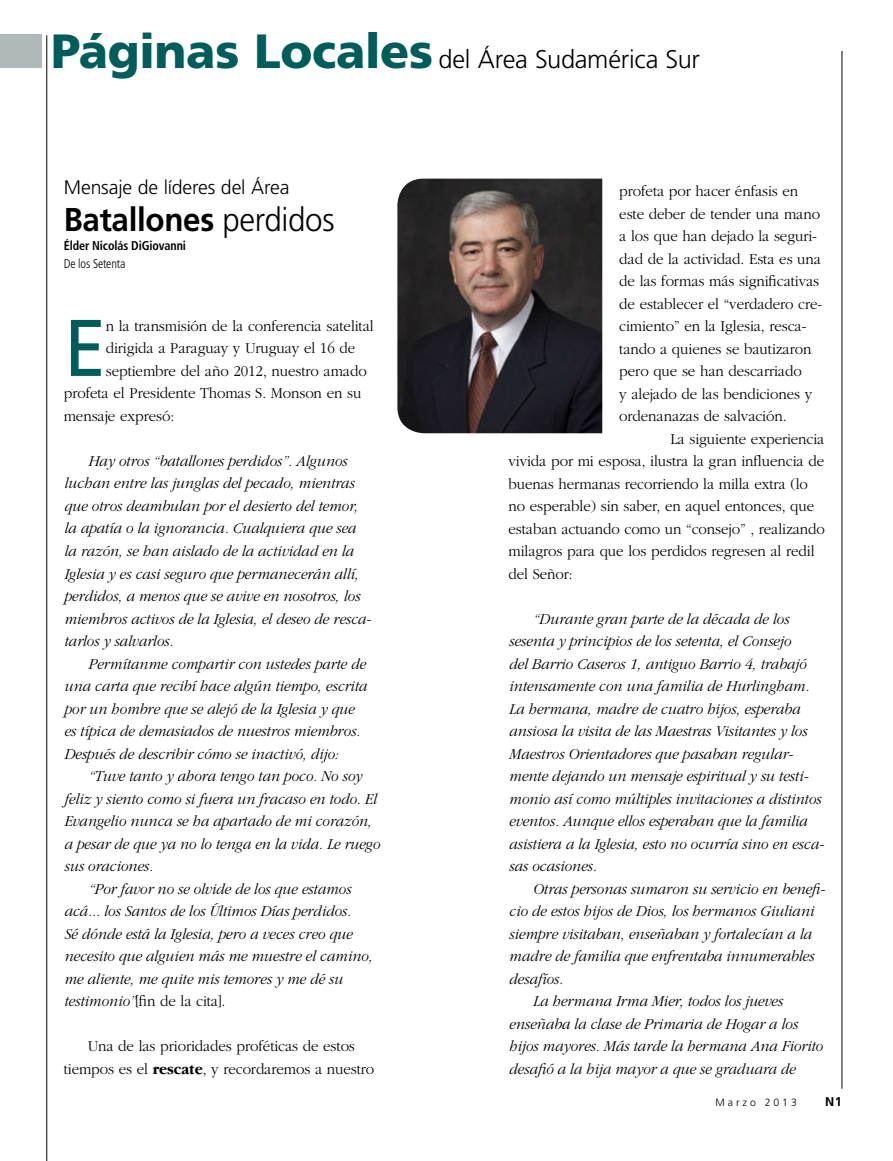
<style>
.page{position:relative;width:893px;height:1161px;background:#fff}
.page>*{position:absolute;margin:0;border:0;box-sizing:border-box;transform-origin:0 0}
.t1{font:80.25px "Frutiger";color:#005d5b;scale:.95 1}
.t2{font:700 33px "Frutiger";letter-spacing:-.01em;color:#000;scale:.95 1}
.t3{font:300 25.5px "Frutiger";letter-spacing:-.01em;color:#000}
.t4{font:300 19.5px "Frutiger";letter-spacing:-.01em;color:#000}
.t5{font:italic 300 15.75px/22.5px "Garamond";letter-spacing:-.005em;color:#000;scale:.95 1}
.t6{font:300 15.75px/22.5px "Garamond";letter-spacing:-.005em;color:#000;scale:.95 1}
.t7{font:700 condensed 12.75px "Frutiger";letter-spacing:-.01em;color:#000;scale:.95 1}
.t8{font:300 condensed 12.75px "Frutiger";letter-spacing:-.01em;color:#000;scale:.95 1}
.t9{font:700 12.75px "Frutiger";color:#000}
.t10{font:300 10.5px "Frutiger";letter-spacing:.28em;color:#000}
.s1{font-weight:900;font-size:48px;color:#005d5b}
.s2{font-weight:300}
.s3{font-style:italic}
.s4{font-family:"Garamond IT Cby BT";font-weight:700}
</style>
<div class="page">
<div style="left:0;top:34px;width:42px;height:33px;background:#b0b9ba"></div>
<hr style="left:47px;top:35px;width:1px;height:1126px;background:#000">
<img style="left:397px;top:179px;width:205px;height:254px">
<hr style="left:842px;top:51px;width:1px;height:1038px;background:#000">
<h3 class="t3" style="left:51px;top:45px;width:650px"><span class="s1">Páginas Locales</span> del Área Sudamérica Sur</h3>
<p class="t4" style="left:64px;top:176px;width:227px">Mensaje de líderes del Área</p>
<h2 class="t2" style="left:64px;top:201px;width:287px">Batallones <span class="s2">perdidos</span></h2>
<p class="t7" style="left:64px;top:238px;width:130px">Élder Nicolás DiGiovanni</p>
<p class="t8" style="left:64px;top:256px;width:66px">De los Setenta</p>
<h1 class="t1" style="left:64px;top:301px;width:46px">E</h1>
<p class="t6" style="left:106px;top:315px;width:284px">n la transmisión de la conferencia satelital</p>
<p class="t6" style="left:106px;top:337px;width:264px">dirigida a Paraguay y Uruguay el 16 de</p>
<p class="t6" style="left:106px;top:360px;width:276px">septiembre del año 2012, nuestro amado</p>
<p class="t6" style="left:64px;top:382px;width:315px">profeta el Presidente Thomas S. Monson en su</p>
<p class="t6" style="left:64px;top:405px;width:118px">mensaje expresó:</p>
<p class="t5" style="left:64px;top:450px;width:325px;text-indent:24px">Hay otros “batallones perdidos”. Algunos luchan entre las junglas del pecado, mientras que otros deambulan por el desierto del temor, la apatía o la ignorancia. Cualquiera que sea la razón, se han aislado de la actividad en la Iglesia y es casi seguro que permanecerán allí, perdidos, a menos que se avive en nosotros, los miembros activos de la Iglesia, el deseo de resca&shy;tarlos y salvarlos.</p>
<p class="t5" style="left:64px;top:652px;width:320px;text-indent:24px">Permítanme compartir con ustedes parte de una carta que recibí hace algún tiempo, escrita por un hombre que se alejó de la Iglesia y que es típica de demasiados de nuestros miembros.<br>Después de describir cómo se inactivó, dijo:</p>
<p class="t5" style="left:88px;top:765px;width:290px">“Tuve tanto y ahora tengo tan poco. No soy</p>
<p class="t5" style="left:64px;top:787px;width:330px">feliz y siento como si fuera un fracaso en todo. El</p>
<p class="t5" style="left:64px;top:810px;width:325px">Evangelio nunca se ha apartado de mi corazón,</p>
<p class="t5" style="left:64px;top:832px;width:334px">a pesar de que ya no lo tenga en la vida. Le ruego</p>
<p class="t5" style="left:64px;top:855px;width:95px">sus oraciones.</p>
<p class="t5" style="left:88px;top:877px;width:278px">“Por favor no se olvide de los que estamos</p>
<p class="t5" style="left:64px;top:900px;width:303px">acá... los Santos de los Últimos Días perdidos.</p>
<p class="t5" style="left:64px;top:922px;width:305px">Sé dónde está la Iglesia, pero a veces creo que</p>
<p class="t5" style="left:64px;top:945px;width:326px">necesito que alguien más me muestre el camino,</p>
<p class="t5" style="left:64px;top:967px;width:295px">me aliente, me quite mis temores y me dé su</p>
<p class="t6" style="left:64px;top:990px;width:172px"><span class="s3">testimonio”</span>[fin de la cita].</p>
<p class="t6" style="left:64px;top:1035px;width:328px;text-align:center">Una de las prioridades proféticas de estos tiempos es el <span class="s4">rescate</span>, y recordaremos a nuestro</p>
<p class="t6" style="left:619px;top:180px;width:215px">profeta por hacer énfasis en este deber de tender una mano a los que han dejado la seguri&shy;dad de la actividad. Esta es una de las formas más significativas de establecer el “verdadero cre&shy;cimiento” en la Iglesia, resca&shy;tando a quienes se bautizaron pero que se han descarriado<br>y alejado de las bendiciones y ordenanazas de salvación.</p>
<p class="t6" style="left:508px;top:427px;width:335px;text-indent:162px">La siguiente experiencia vivida por mi esposa, ilustra la gran influencia de buenas hermanas recorriendo la milla extra (lo no esperable) sin saber, en aquel entonces, que estaban actuando como un “consejo” , realizando milagros para que los perdidos regresen al redil del Señor:</p>
<p class="t5" style="left:508px;top:607px;width:334px;text-indent:24px">“Durante gran parte de la década de los sesenta y principios de los setenta, el Consejo<br>del Barrio Caseros 1, antiguo Barrio 4, trabajó intensamente con una familia de Hurlingham.<br>La hermana, madre de cuatro hijos, esperaba ansiosa la visita de las Maestras Visitantes y los Maestros Orientadores que pasaban regular&shy;mente dejando un mensaje espiritual y su testi&shy;monio así como múltiples invitaciones a distintos eventos. Aunque ellos esperaban que la familia asistiera a la Iglesia, esto no ocurría sino en esca&shy;sas ocasiones.</p>
<p class="t5" style="left:532px;top:878px;width:310px">Otras personas sumaron su servicio en benefi-</p>
<p class="t5" style="left:508px;top:900px;width:323px">cio de estos hijos de Dios, los hermanos Giuliani</p>
<p class="t5" style="left:508px;top:923px;width:320px">siempre visitaban, enseñaban y fortalecían a la</p>
<p class="t5" style="left:508px;top:945px;width:323px">madre de familia que enfrentaba innumerables</p>
<p class="t5" style="left:508px;top:968px;width:59px">desafíos.</p>
<p class="t5" style="left:532px;top:990px;width:265px">La hermana Irma Mier, todos los jueves</p>
<p class="t5" style="left:508px;top:1013px;width:306px">enseñaba la clase de Primaria de Hogar a los</p>
<p class="t5" style="left:508px;top:1035px;width:332px">hijos mayores. Más tarde la hermana Ana Fiorito</p>
<p class="t5" style="left:508px;top:1058px;width:303px">desafió a la hija mayor a que se graduara de</p>
<p class="t10" style="left:716px;top:1096px;width:83px">Marzo 2013</p>
<p class="t9" style="left:825px;top:1094px;width:18px">N1</p>
</div>
